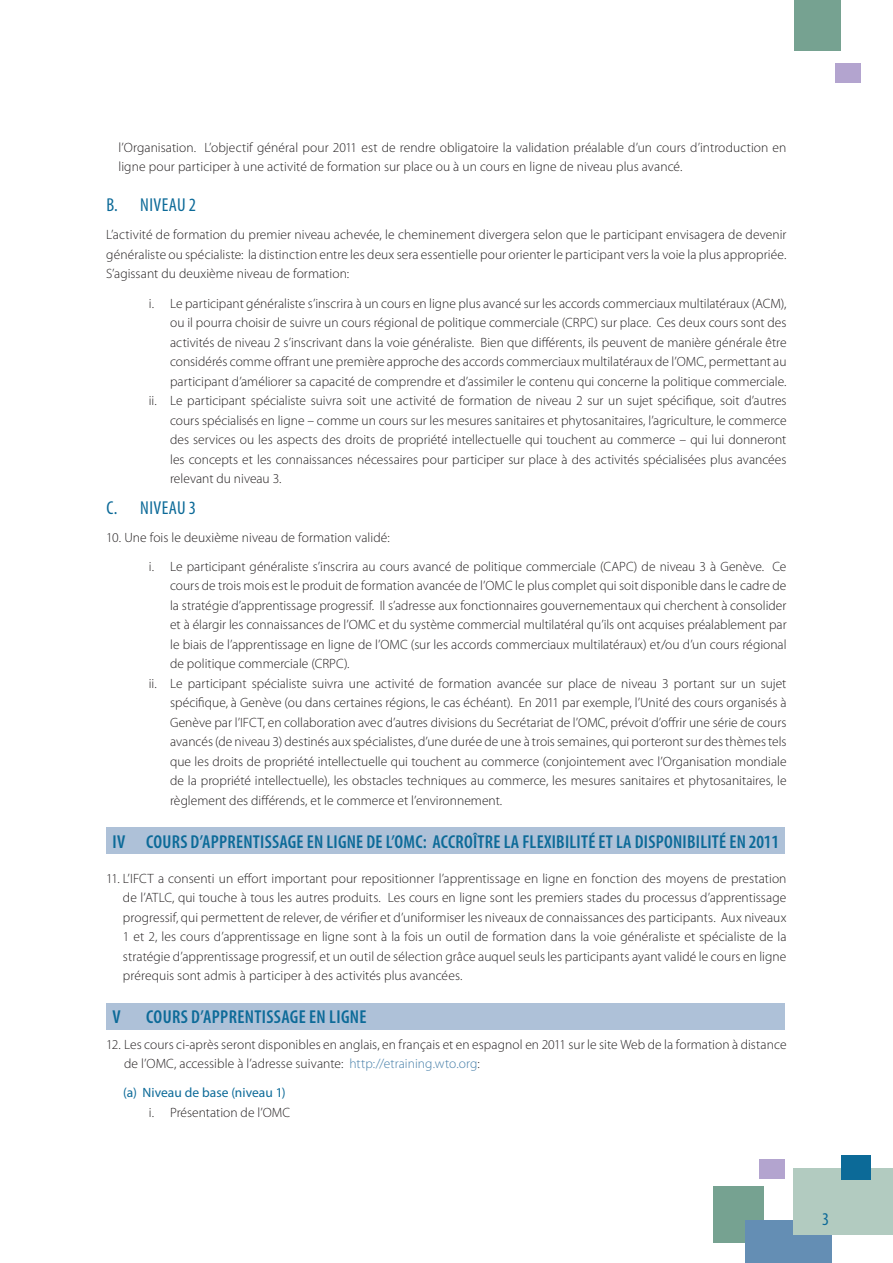
<style>
.page{position:relative;width:893px;height:1263px;background:#fff}
.page>*{position:absolute;margin:0;border:0;box-sizing:border-box;transform-origin:0 0}
.t1{font:600 condensed 18.75px "Myriad Pro";letter-spacing:.015em;color:#0c6a98}
.t2{font:condensed 18.75px "Myriad Pro";letter-spacing:.02em;color:#0c6a98}
.t3{font:condensed 18px "Myriad Pro";color:#0c6a98}
.t4{font:300 13.5px/19.5px "Myriad Pro";color:#231f20}
.t5{font:13.5px "Myriad Pro";letter-spacing:.005em;color:#0c6a98}
.s1{color:#457ea8}
</style>
<div class="page">
<div style="left:794px;top:0;width:46px;height:51px;background:#76a291"></div>
<div style="left:835px;top:63px;width:26px;height:20px;background:#b3a4cf"></div>
<div style="left:713px;top:1186px;width:51px;height:57px;background:#76a291"></div>
<div style="left:759px;top:1160px;width:25px;height:19px;background:#b3a4cf"></div>
<div style="left:746px;top:1221px;width:86px;height:42px;background:#648eb4"></div>
<div style="left:794px;top:1168px;width:99px;height:66px;background:#b2cbc0"></div>
<div style="left:841px;top:1155px;width:30px;height:25px;background:#0c6a98"></div>
<div style="left:106px;top:828px;width:679px;height:26px;background:#aec1d8"></div>
<div style="left:106px;top:1003px;width:679px;height:26px;background:#aec1d8"></div>
<p class="t4" style="left:119px;top:137px;width:669px">l’Organisation. L’objectif général pour 2011 est de rendre obligatoire la validation préalable d’un cours d’introduction en ligne pour participer à une activité de formation sur place ou à un cours en ligne de niveau plus avancé.</p>
<h1 class="t2" style="left:106px;top:193px;width:91px">B. NIVEAU 2</h1>
<p class="t4" style="left:106px;top:225px;width:682px;text-align:justify">L’activité de formation du premier niveau achevée, le cheminement divergera selon que le participant envisagera de devenir généraliste ou spécialiste: la distinction entre les deux sera essentielle pour orienter le participant vers la voie la plus appropriée.<br>S’agissant du deuxième niveau de formation:</p>
<p class="t4" style="left:149px;top:293px;width:639px">i. Le participant généraliste s’inscrira à un cours en ligne plus avancé sur les accords commerciaux multilatéraux (ACM),</p>
<p class="t4" style="left:170px;top:313px;width:618px">ou il pourra choisir de suivre un cours régional de politique commerciale (CRPC) sur place. Ces deux cours sont des</p>
<p class="t4" style="left:170px;top:332px;width:618px">activités de niveau 2 s’inscrivant dans la voie généraliste. Bien que différents, ils peuvent de manière générale être</p>
<p class="t4" style="left:170px;top:352px;width:618px">considérés comme offrant une première approche des accords commerciaux multilatéraux de l’OMC, permettant au</p>
<p class="t4" style="left:170px;top:371px;width:618px">participant d’améliorer sa capacité de comprendre et d’assimiler le contenu qui concerne la politique commerciale.</p>
<p class="t4" style="left:149px;top:391px;width:639px">ii. Le participant spécialiste suivra soit une activité de formation de niveau 2 sur un sujet spécifique, soit d’autres</p>
<p class="t4" style="left:170px;top:410px;width:618px">cours spécialisés en ligne – comme un cours sur les mesures sanitaires et phytosanitaires, l’agriculture, le commerce</p>
<p class="t4" style="left:170px;top:430px;width:618px">des services ou les aspects des droits de propriété intellectuelle qui touchent au commerce – qui lui donneront</p>
<p class="t4" style="left:170px;top:449px;width:618px">les concepts et les connaissances nécessaires pour participer sur place à des activités spécialisées plus avancées</p>
<p class="t4" style="left:170px;top:469px;width:113px">relevant du niveau 3.</p>
<h1 class="t2" style="left:106px;top:496px;width:91px">C. NIVEAU 3</h1>
<p class="t4" style="left:149px;top:522px;width:639px;line-height:29.2px;text-indent:-43px">10. Une fois le deuxième niveau de formation validé:<br>i. Le participant généraliste s’inscrira au cours avancé de politique commerciale (CAPC) de niveau 3 à Genève. Ce</p>
<p class="t4" style="left:170px;top:576px;width:618px">cours de trois mois est le produit de formation avancée de l’OMC le plus complet qui soit disponible dans le cadre de</p>
<p class="t4" style="left:170px;top:595px;width:618px">la stratégie d’apprentissage progressif. Il s’adresse aux fonctionnaires gouvernementaux qui cherchent à consolider</p>
<p class="t4" style="left:170px;top:615px;width:618px">et à élargir les connaissances de l’OMC et du système commercial multilatéral qu’ils ont acquises préalablement par</p>
<p class="t4" style="left:170px;top:634px;width:618px">le biais de l’apprentissage en ligne de l’OMC (sur les accords commerciaux multilatéraux) et/ou d’un cours régional</p>
<p class="t4" style="left:170px;top:654px;width:181px">de politique commerciale (CRPC).</p>
<p class="t4" style="left:149px;top:673px;width:639px">ii. Le participant spécialiste suivra une activité de formation avancée sur place de niveau 3 portant sur un sujet</p>
<p class="t4" style="left:170px;top:693px;width:618px">spécifique, à Genève (ou dans certaines régions, le cas échéant). En 2011 par exemple, l’Unité des cours organisés à</p>
<p class="t4" style="left:170px;top:712px;width:618px">Genève par l’IFCT, en collaboration avec d’autres divisions du Secrétariat de l’OMC, prévoit d’offrir une série de cours</p>
<p class="t4" style="left:170px;top:732px;width:618px">avancés (de niveau 3) destinés aux spécialistes, d’une durée de une à trois semaines, qui porteront sur des thèmes tels</p>
<p class="t4" style="left:170px;top:751px;width:618px">que les droits de propriété intellectuelle qui touchent au commerce (conjointement avec l’Organisation mondiale</p>
<p class="t4" style="left:170px;top:771px;width:618px">de la propriété intellectuelle), les obstacles techniques au commerce, les mesures sanitaires et phytosanitaires, le</p>
<p class="t4" style="left:170px;top:790px;width:334px">règlement des différends, et le commerce et l’environnement.</p>
<h1 class="t1" style="left:112px;top:830px;width:10px">IV</h1>
<h1 class="t1" style="left:146px;top:830px;width:296px">COURS D’APPRENTISSAGE EN LIGNE DE L’OMC: ACCRO</h1>
<h1 class="t1" style="left:473px;top:830px;width:307px">ÎTRE LA FLEXIBILITÉ ET LA DISPONIBILITÉ EN 2011</h1>
<p class="t4" style="left:123px;top:868px;width:665px;text-align:justify;text-indent:-17px">11. L’IFCT a consenti un effort important pour repositionner l’apprentissage en ligne en fonction des moyens de prestation de l’ATLC, qui touche à tous les autres produits. Les cours en ligne sont les premiers stades du processus d’apprentissage progressif, qui permettent de relever, de vérifier et d’uniformiser les niveaux de connaissances des participants. Aux niveaux 1 et 2, les cours d’apprentissage en ligne sont à la fois un outil de formation dans la voie généraliste et spécialiste de la stratégie d’apprentissage progressif, et un outil de sélection grâce auquel seuls les participants ayant validé le cours en ligne prérequis sont admis à participer à des activités plus avancées.</p>
<h1 class="t1" style="left:112px;top:1006px;width:15px">VC</h1>
<h1 class="t1" style="left:154px;top:1006px;width:214px">OURS D’APPRENTISSAGE EN LIGNE</h1>
<p class="t4" style="left:124px;top:1034px;width:664px;text-indent:-18px">12. Les cours ci‑après seront disponibles en anglais, en français et en espagnol en 2011 sur le site Web de la formation à distance de l’OMC, accessible à l’adresse suivante: <span class="s1">http://etraining.wto.org</span>:</p>
<p class="t5" style="left:123px;top:1084px;width:164px">(a) Niveau de base (niveau 1)</p>
<p class="t4" style="left:149px;top:1102px;width:143px">i. Présentation de l’OMC</p>
<h2 class="t3" style="left:822px;top:1208px;width:8px">3</h2>
</div>
